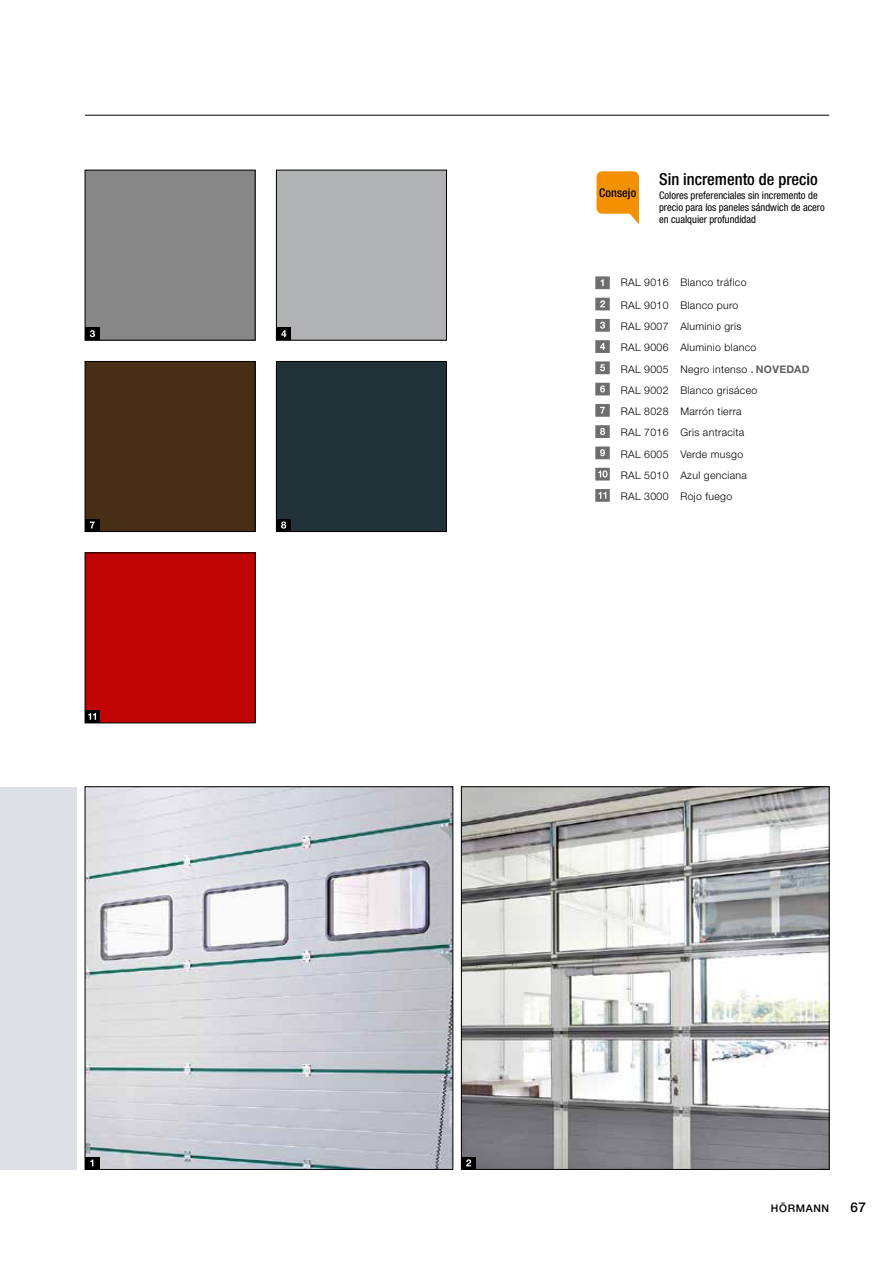
<style>
.page{position:relative;width:893px;height:1263px;background:#fff}
.page>*{position:absolute;margin:0;border:0;box-sizing:border-box;transform-origin:0 0}
.t1{font:500 condensed 16.5px "Hoermann Helvetica Neue";color:#000}
.t2{font:500 13.5px "Hoermann Helvetica Neue";color:#000}
.t3{font:500 condensed 12px "Hoermann Helvetica Neue";letter-spacing:.01em;color:#000}
.t4{font:300 10.5px/21.3px "Hoermann Helvetica Neue";letter-spacing:.03em;color:#000}
.t5{font:condensed 10.5px/12px "Hoermann Helvetica Neue";color:#000}
.t6{font:500 10.5px "Hoermann Helvetica Neue";letter-spacing:.06em;color:#000}
.s1{font-weight:700;color:#626261}
</style>
<div class="page">
<div style="left:0;top:787px;width:77px;height:382px;background:#dde1e5"></div>
<img style="left:87px;top:788px;width:364px;height:379px">
<img style="left:463px;top:788px;width:364px;height:379px">
<div style="left:461px;top:786px;width:368px;height:383px;border:1px solid #000"></div>
<div style="left:85px;top:553px;width:170px;height:170px;background:#c00304"></div>
<div style="left:276px;top:361px;width:170px;height:170px;background:#213338"></div>
<div style="left:276px;top:361px;width:171px;height:171px;border:1px solid #000"></div>
<div style="left:85px;top:170px;width:170px;height:170px;background:#868786"></div>
<div style="left:276px;top:170px;width:170px;height:170px;background:#b1b2b3"></div>
<div style="left:276px;top:170px;width:171px;height:170px;border:1px solid #000"></div>
<div style="left:85px;top:361px;width:170px;height:170px;background:#472e14"></div>
<div style="left:85px;top:361px;width:170px;height:171px;border:1px solid #000"></div>
<div style="left:85px;top:710px;width:14px;height:13px;background:#000"></div>
<svg style="left:88px;top:713px;width:8px;height:7px"></svg>
<div style="left:461px;top:1157px;width:15px;height:12px;background:#000"></div>
<svg style="left:466px;top:1159px;width:5px;height:7px"></svg>
<div style="left:85px;top:327px;width:15px;height:13px;background:#000"></div>
<svg style="left:90px;top:330px;width:5px;height:7px"></svg>
<div style="left:277px;top:327px;width:14px;height:13px;background:#000"></div>
<svg style="left:281px;top:330px;width:5px;height:7px"></svg>
<div style="left:85px;top:519px;width:14px;height:12px;background:#000"></div>
<svg style="left:90px;top:522px;width:5px;height:6px"></svg>
<div style="left:276px;top:519px;width:15px;height:12px;background:#000"></div>
<svg style="left:281px;top:521px;width:5px;height:8px"></svg>
<svg style="left:595px;top:276px;width:15px;height:13px"></svg>
<svg style="left:595px;top:298px;width:15px;height:12px"></svg>
<svg style="left:595px;top:319px;width:15px;height:13px"></svg>
<svg style="left:595px;top:340px;width:15px;height:13px"></svg>
<svg style="left:595px;top:361px;width:15px;height:13px"></svg>
<svg style="left:595px;top:383px;width:15px;height:12px"></svg>
<svg style="left:595px;top:404px;width:15px;height:13px"></svg>
<svg style="left:595px;top:425px;width:15px;height:13px"></svg>
<svg style="left:595px;top:446px;width:15px;height:13px"></svg>
<svg style="left:595px;top:468px;width:15px;height:12px"></svg>
<svg style="left:595px;top:489px;width:15px;height:13px"></svg>
<svg style="left:85px;top:1157px;width:14px;height:12px"></svg>
<svg style="left:596px;top:171px;width:43px;height:53px"></svg>
<hr style="left:85px;top:115px;width:744px;height:1px;background:#000">
<p class="t3" style="left:599px;top:184px;width:39px">Consejo</p>
<h1 class="t1" style="left:659px;top:167px;width:160px">Sin incremento de precio</h1>
<p class="t5" style="left:659px;top:188px;width:167px">Colores preferenciales sin incremento de precio para los paneles sándwich de acero en cualquier profundidad</p>
<p class="t4" style="left:621px;top:270px;width:127px;line-height:22.8px">RAL 9016 Blanco tráfico<br>RAL 9010 Blanco puro</p>
<p class="t4" style="left:621px;top:315px;width:190px">RAL 9007 Aluminio gris<br>RAL 9006 Aluminio blanco<br>RAL 9005 Negro intenso <span class="s1">. NOVEDAD<br></span>RAL 9002 Blanco grisáceo<br>RAL 8028 Marrón tierra<br>RAL 7016 Gris antracita<br>RAL 6005 Verde musgo<br>RAL 5010 Azul genciana<br>RAL 3000 Rojo fuego</p>
<p class="t6" style="left:771px;top:1201px;width:60px">HÖRMANN</p>
<p class="t2" style="left:850px;top:1198px;width:17px">67</p>
</div>
